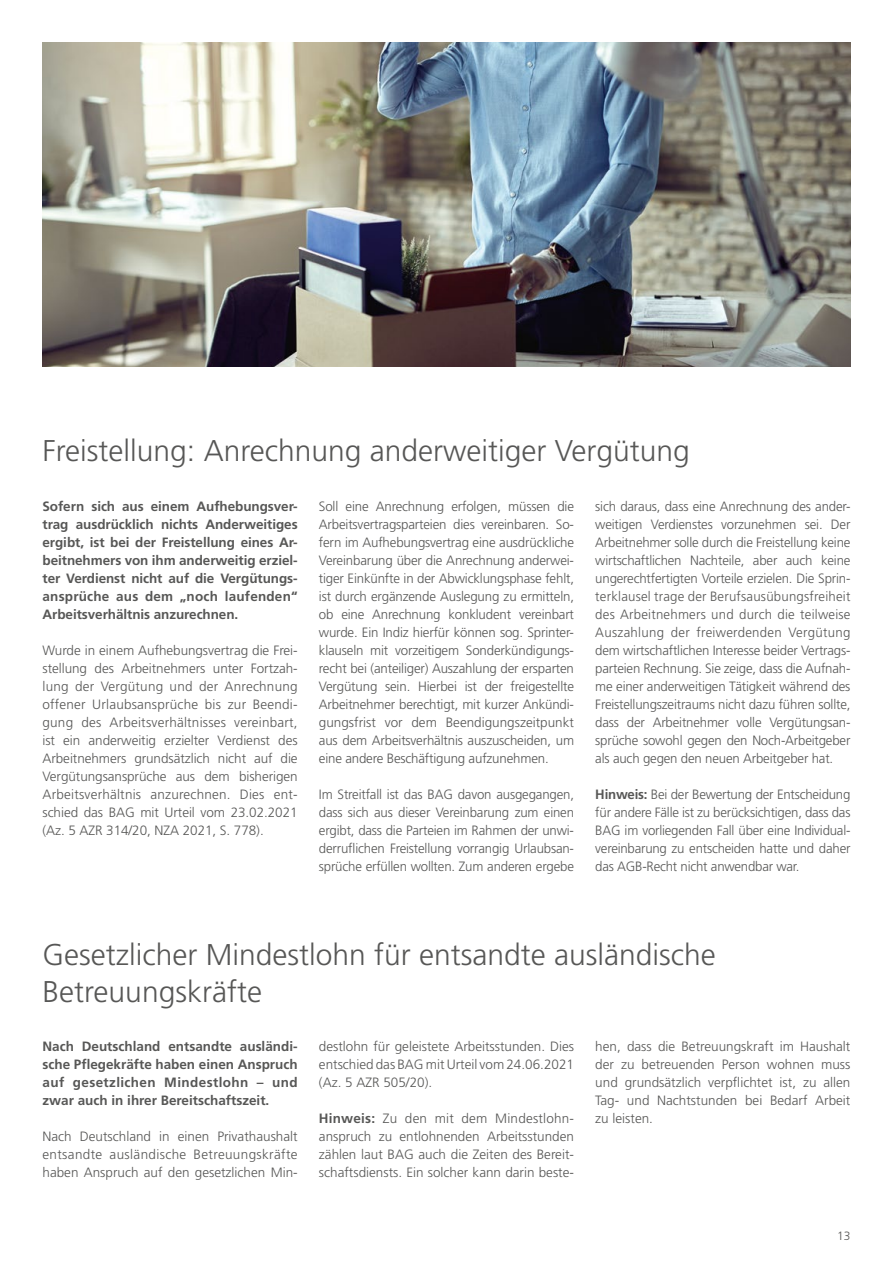
<style>
.page{position:relative;width:893px;height:1263px;background:#fff}
.page>*{position:absolute;margin:0;border:0;box-sizing:border-box;transform-origin:0 0}
.t1{font:300 30px/36.8px "Frutiger LT Std";color:#575756}
.t2{font:300 13.5px/18px "Frutiger LT Std";letter-spacing:-.005em;color:#575756;text-align:justify}
.t3{font:700 13.5px/18px "Frutiger LT Std";color:#575756;text-align:justify}
.t4{font:300 12px "Frutiger LT Std";color:#575756}
.s1{font-weight:700}
</style>
<div class="page">
<img style="left:43px;top:43px;width:807px;height:324px">
<h1 class="t1" style="left:43px;top:433px;width:649px">Freistellung: Anrechnung anderweitiger Vergütung</h1>
<p class="t3" style="left:43px;top:497px;width:257px">Sofern sich aus einem Aufhebungsver&shy;trag ausdrücklich nichts Anderweitiges ergibt, ist bei der Freistellung eines Ar&shy;beitnehmers von ihm anderweitig erziel&shy;ter Verdienst nicht auf die Vergütungs&shy;ansprüche aus dem „noch laufenden“ Arbeitsverhältnis anzurechnen.</p>
<p class="t2" style="left:43px;top:641px;width:257px">Wurde in einem Aufhebungsvertrag die Frei&shy;stellung des Arbeitnehmers unter Fortzah&shy;lung der Vergütung und der Anrechnung offener Urlaubsansprüche bis zur Beendi&shy;gung des Arbeitsverhältnisses vereinbart, ist ein anderweitig erzielter Verdienst des Arbeitnehmers grundsätzlich nicht auf die Vergütungsansprüche aus dem bisherigen Arbeitsverhältnis anzurechnen. Dies ent&shy;schied das BAG mit Urteil vom 23.02.2021 (Az. 5 AZR 314/20, NZA 2021, S. 778).</p>
<p class="t2" style="left:319px;top:497px;width:257px">Soll eine Anrechnung erfolgen, müssen die Arbeitsvertragsparteien dies vereinbaren. So&shy;fern im Aufhebungsvertrag eine ausdrückliche Vereinbarung über die Anrechnung anderwei&shy;tiger Einkünfte in der Abwicklungsphase fehlt, ist durch ergänzende Auslegung zu ermitteln, ob eine Anrechnung konkludent vereinbart wurde. Ein Indiz hierfür können sog. Sprinter&shy;klauseln mit vorzeitigem Sonderkündigungs&shy;recht bei (anteiliger) Auszahlung der ersparten Vergütung sein. Hierbei ist der freigestellte Arbeitnehmer berechtigt, mit kurzer Ankündi&shy;gungsfrist vor dem Beendigungszeitpunkt aus dem Arbeitsverhältnis auszuscheiden, um eine andere Beschäftigung aufzunehmen.</p>
<p class="t2" style="left:319px;top:785px;width:257px">Im Streitfall ist das BAG davon ausgegangen, dass sich aus dieser Vereinbarung zum einen ergibt, dass die Parteien im Rahmen der unwi&shy;derruflichen Freistellung vorrangig Urlaubsan&shy;sprüche erfüllen wollten. Zum anderen ergebe</p>
<p class="t2" style="left:595px;top:497px;width:257px">sich daraus, dass eine Anrechnung des ander&shy;weitigen Verdienstes vorzunehmen sei. Der Arbeitnehmer solle durch die Freistellung keine wirtschaftlichen Nachteile, aber auch keine ungerechtfertigten Vorteile erzielen. Die Sprin&shy;terklausel trage der Berufsausübungsfreiheit des Arbeitnehmers und durch die teilweise Auszahlung der freiwerdenden Vergütung dem wirtschaftlichen Interesse beider Vertrags&shy;parteien Rechnung. Sie zeige, dass die Aufnah&shy;me einer anderweitigen Tätigkeit während des Freistellungszeitraums nicht dazu führen sollte, dass der Arbeitnehmer volle Vergütungsan&shy;sprüche sowohl gegen den Noch-Arbeitgeber als auch gegen den neuen Arbeitgeber hat.</p>
<p class="t2" style="left:595px;top:785px;width:257px"><span class="s1">Hinweis:</span> Bei der Bewertung der Entscheidung für andere Fälle ist zu berücksichtigen, dass das BAG im vorliegenden Fall über eine Individual&shy;vereinbarung zu entscheiden hatte und daher das AGB-Recht nicht anwendbar war.</p>
<h1 class="t1" style="left:43px;top:937px;width:675px">Gesetzlicher Mindestlohn für entsandte ausländische<br>Betreuungskräfte</h1>
<p class="t3" style="left:43px;top:1037px;width:257px">Nach Deutschland entsandte ausländi&shy;sche Pflegekräfte haben einen Anspruch auf gesetzlichen Mindestlohn – und zwar auch in ihrer Bereitschaftszeit.</p>
<p class="t2" style="left:43px;top:1127px;width:257px">Nach Deutschland in einen Privathaushalt entsandte ausländische Betreuungskräfte haben Anspruch auf den gesetzlichen Min-</p>
<p class="t2" style="left:319px;top:1037px;width:257px">destlohn für geleistete Arbeitsstunden. Dies entschied das BAG mit Urteil vom 24.06.2021 (Az. 5 AZR 505/20).</p>
<p class="t2" style="left:319px;top:1109px;width:257px"><span class="s1">Hinweis:</span> Zu den mit dem Mindestlohn&shy;anspruch zu entlohnenden Arbeitsstunden zählen laut BAG auch die Zeiten des Bereit&shy;schaftsdiensts. Ein solcher kann darin beste-</p>
<p class="t2" style="left:595px;top:1037px;width:257px">hen, dass die Betreuungskraft im Haushalt der zu betreuenden Person wohnen muss und grundsätzlich verpflichtet ist, zu allen Tag- und Nachtstunden bei Bedarf Arbeit zu leisten.</p>
<p class="t4" style="left:837px;top:1229px;width:15px">13</p>
</div>
